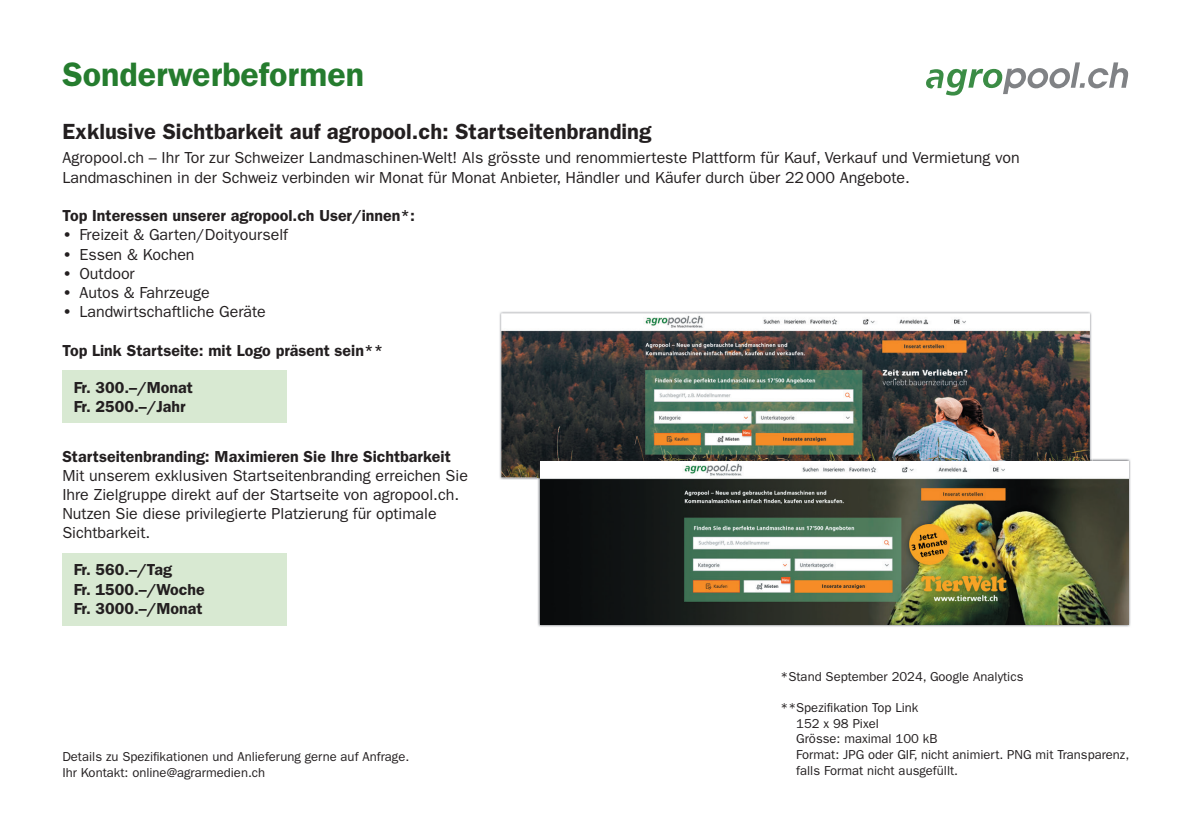
<style>
.page{position:relative;width:1191px;height:840px;background:#fff}
.page>*{position:absolute;margin:0;border:0;box-sizing:border-box;transform-origin:0 0}
.t1{font:600 34px "ITC Franklin Gothic Std";color:#257c2e}
.t2{font:600 22px "ITC Franklin Gothic Std";color:#231f20}
.t3{font:16px/19.2px "ITC Franklin Gothic Std";color:#231f20}
.t4{font:600 16px/19.2px "ITC Franklin Gothic Std";color:#231f20}
.t5{font:13px/15.6px "ITC Franklin Gothic Std";color:#231f20}
.s1{font-weight:600}
</style>
<div class="page">
<div style="left:62px;top:370px;width:224px;height:53px;background:#d8e9d2"></div>
<div style="left:62px;top:552px;width:224px;height:72px;background:#d8e9d2"></div>
<img style="left:499px;top:311px;width:593px;height:168px">
<img style="left:501px;top:313px;width:588px;height:164px">
<img style="left:537px;top:458px;width:594px;height:169px">
<img style="left:537px;top:458px;width:552px;height:19px">
<img style="left:540px;top:461px;width:588px;height:163px">
<svg style="left:926px;top:62px;width:202px;height:33px"></svg>
<h1 class="t1" style="left:62px;top:54px;width:303px">Sonderwerbeformen</h1>
<h2 class="t2" style="left:62px;top:118px;width:590px">Exklusive Sichtbarkeit auf agropool.ch: Startseitenbranding</h2>
<p class="t3" style="left:62px;top:148px;width:958px">Agropool.ch – Ihr Tor zur Schweizer Landmaschinen-Welt! Als grösste und renommierteste Plattform für Kauf, Verkauf und Vermietung von<br>Landmaschinen in der Schweiz verbinden wir Monat für Monat Anbieter, Händler und Käufer durch über 22 000 Angebote.</p>
<p class="t4" style="left:62px;top:206px;width:354px">Top Interessen unserer agropool.ch User/innen*:</p>
<p class="t3" style="left:62px;top:225px;width:227px"><span class="s1">•</span> Freizeit &amp; Garten/Doityourself</p>
<p class="t3" style="left:62px;top:244px;width:134px"><span class="s1">•</span> Essen &amp; Kochen</p>
<p class="t3" style="left:62px;top:264px;width:74px"><span class="s1">•</span> Outdoor</p>
<p class="t3" style="left:62px;top:283px;width:149px"><span class="s1">•</span> Autos &amp; Fahrzeuge</p>
<p class="t3" style="left:62px;top:302px;width:205px"><span class="s1">•</span> Landwirtschaftliche Geräte</p>
<p class="t4" style="left:62px;top:340px;width:322px">Top Link Startseite: mit Logo präsent sein**</p>
<p class="t4" style="left:74px;top:377px;width:121px">Fr. 300.–/Monat<br>Fr. 2500.–/Jahr</p>
<p class="t4" style="left:62px;top:446px;width:390px">Startseitenbranding: Maximieren Sie Ihre Sichtbarkeit</p>
<p class="t3" style="left:62px;top:465px;width:407px">Mit unserem exklusiven Startseitenbranding erreichen Sie Ihre Zielgruppe direkt auf der Startseite von agropool.ch.<br>Nutzen Sie diese privilegierte Platzierung für optimale Sichtbarkeit.</p>
<p class="t4" style="left:74px;top:560px;width:133px">Fr. 560.–/Tag<br>Fr. 1500.–/Woche<br>Fr. 3000.–/Monat</p>
<p class="t5" style="left:62px;top:748px;width:348px">Details zu Spezifikationen und Anlieferung gerne auf Anfrage.<br>Ihr Kontakt: online@agrarmedien.ch</p>
<p class="t5" style="left:780px;top:668px;width:244px">*Stand September 2024, Google Analytics</p>
<p class="t5" style="left:796px;top:699px;width:334px;text-indent:-16px">**Spezifikation Top Link<br>152 x 98 Pixel<br>Grösse: maximal 100 kB<br>Format: JPG oder GIF, nicht animiert. PNG mit Transparenz, falls Format nicht ausgefüllt.</p>
</div>
